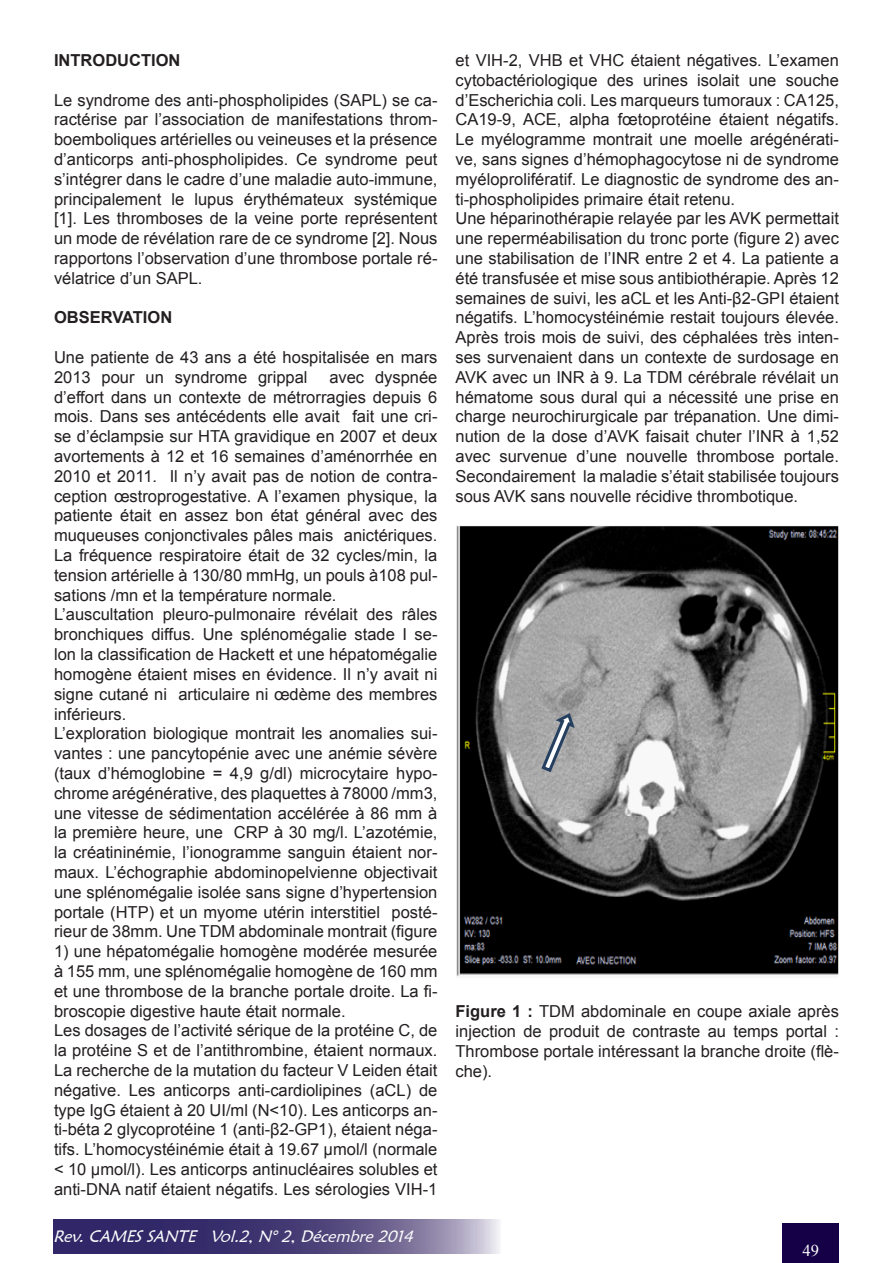
<style>
.page{position:relative;width:893px;height:1263px;background:#fff}
.page>*{position:absolute;margin:0;border:0;box-sizing:border-box;transform-origin:0 0}
.t1{font:16.5px/19.8px "Arial";color:#231f20;text-align:justify}
.t2{font:italic 16.5px "Maiandra GD";color:#fcfefd}
.t3{font:700 16.5px "Arial";color:#231f20}
.t4{font:16.5px "Times New Roman";color:#fff}
.s1{font-weight:700}
</style>
<div class="page">
<div style="left:782px;top:1223px;width:57px;height:40px;background:#150048"></div>
<svg style="left:53px;top:1219px;width:446px;height:34px;background:#574e82"></svg>
<img style="left:456px;top:526px;width:383px;height:450px">
<svg style="left:540px;top:712px;width:36px;height:62px;background:#979ca2"></svg>
<p class="t3" style="left:54px;top:49px;width:12px">INTROD</p>
<p class="t3" style="left:117px;top:49px;width:23px">UCTION</p>
<p class="t1" style="left:54px;top:90px;width:385px">Le syndrome des anti-phospholipides (SAPL) se ca&shy;ractérise par l’association de manifestations throm&shy;boemboliques artérielles ou veineuses et la présence d’anticorps anti-phospholipides. Ce syndrome peut s’intégrer dans le cadre d’une maladie auto-immune, principalement le lupus érythémateux systémique [1]. Les thromboses de la veine porte représentent un mode de révélation rare de ce syndrome [2]. Nous rapportons l’observation d’une thrombose portale ré&shy;vélatrice d’un SAPL.</p>
<p class="t3" style="left:54px;top:307px;width:12px">OBSERVATION</p>
<p class="t1" style="left:54px;top:347px;width:385px">Une patiente de 43 ans a été hospitalisée en mars<br>2013 pour un syndrome grippal</p>
<p class="t1" style="left:54px;top:367px;width:385px;text-indent:275px">avec dyspnée d’effort dans un contexte de métrorragies depuis 6 mois. Dans ses antécédents elle avait fait une cri&shy;se d’éclampsie sur HTA gravidique en 2007 et deux avortements à 12 et 16 semaines d’aménorrhée en 2010 et 2011. Il n’y avait pas de notion de contra&shy;ception œstroprogestative. A l’examen physique, la patiente était en assez bon état général avec des muqueuses conjonctivales pâles mais anictériques.<br>La fréquence respiratoire était de 32 cycles/min, la tension artérielle à 130/80 mmHg, un pouls à108 pul&shy;sations /mn et la température normale.</p>
<p class="t1" style="left:54px;top:605px;width:385px">L’auscultation pleuro-pulmonaire révélait des râles bronchiques diffus. Une splénomégalie stade I se&shy;lon la classification de Hackett et une hépatomégalie homogène étaient mises en évidence. Il n’y avait ni signe cutané ni articulaire ni œdème des membres inférieurs.</p>
<p class="t1" style="left:54px;top:724px;width:385px">L’exploration biologique montrait les anomalies sui&shy;vantes : une pancytopénie avec une anémie sévère (taux d’hémoglobine = 4,9 g/dl) microcytaire hypo&shy;chrome arégénérative, des plaquettes à 78000 /mm3, une vitesse de sédimentation accélérée à 86 mm à la première heure, une CRP à 30 mg/l. L’azotémie, la créatininémie, l’ionogramme sanguin étaient nor&shy;maux. L’échographie abdominopelvienne objectivait une splénomégalie isolée sans signe d’hypertension portale (HTP) et un myome utérin interstitiel posté&shy;rieur de 38mm. Une TDM abdominale montrait (figure</p>
<p class="t1" style="left:54px;top:941px;width:385px">1) une hépatomégalie homogène modérée mesurée à 155 mm, une splénomégalie homogène de 160 mm et une thrombose de la branche portale droite. La fi&shy;broscopie digestive haute était normale.</p>
<p class="t1" style="left:54px;top:1021px;width:385px">Les dosages de l’activité sérique de la protéine C, de la protéine S et de l’antithrombine, étaient normaux.<br>La recherche de la mutation du facteur V Leiden était négative. Les anticorps anti-cardiolipines (aCL) de type IgG étaient à 20 UI/ml (N&lt;10). Les anticorps an&shy;ti-béta 2 glycoprotéine 1 (anti-β2-GP1), étaient néga&shy;tifs. L’homocystéinémie était à 19.67 µmol/l (normale &lt; 10 µmol/l). Les anticorps antinucléaires solubles et anti-DNA natif étaient négatifs. Les sérologies VIH-1</p>
<p class="t2" style="left:53px;top:1226px;width:366px">Rev.CAMESSANTE Vol.2,N°2,Décembre2014</p>
<p class="t1" style="left:455px;top:50px;width:385px">et VIH-2, VHB et VHC étaient négatives. L’examen cytobactériologique des urines isolait une souche d’Escherichia coli. Les marqueurs tumoraux : CA125, CA19-9, ACE, alpha fœtoprotéine étaient négatifs.<br>Le myélogramme montrait une moelle arégénérati&shy;ve, sans signes d’hémophagocytose ni de syndrome myéloprolifératif. Le diagnostic de syndrome des an&shy;ti-phospholipides primaire était retenu.</p>
<p class="t1" style="left:455px;top:209px;width:385px">Une héparinothérapie relayée par les AVK permettait une reperméabilisation du tronc porte (figure 2) avec une stabilisation de l’INR entre 2 et 4. La patiente a été transfusée et mise sous antibiothérapie. Après 12 semaines de suivi, les aCL et les Anti-β2-GPI étaient négatifs. L’homocystéinémie restait toujours élevée.<br>Après trois mois de suivi, des céphalées très inten&shy;ses survenaient dans un contexte de surdosage en AVK avec un INR à 9. La TDM cérébrale révélait un hématome sous dural qui a nécessité une prise en charge neurochirurgicale par trépanation. Une dimi&shy;nution de la dose d’AVK faisait chuter l’INR à 1,52 avec survenue d’une nouvelle thrombose portale.<br>Secondairement la maladie s’était stabilisée toujours sous AVK sans nouvelle récidive thrombotique.</p>
<p class="t1" style="left:455px;top:1002px;width:385px"><span class="s1">Figure 1 :</span> TDM abdominale en coupe axiale après injection de produit de contraste au temps portal :<br>Thrombose portale intéressant la branche droite (flè&shy;che).</p>
<p class="t4" style="left:802px;top:1239px;width:18px">49</p>
</div>
